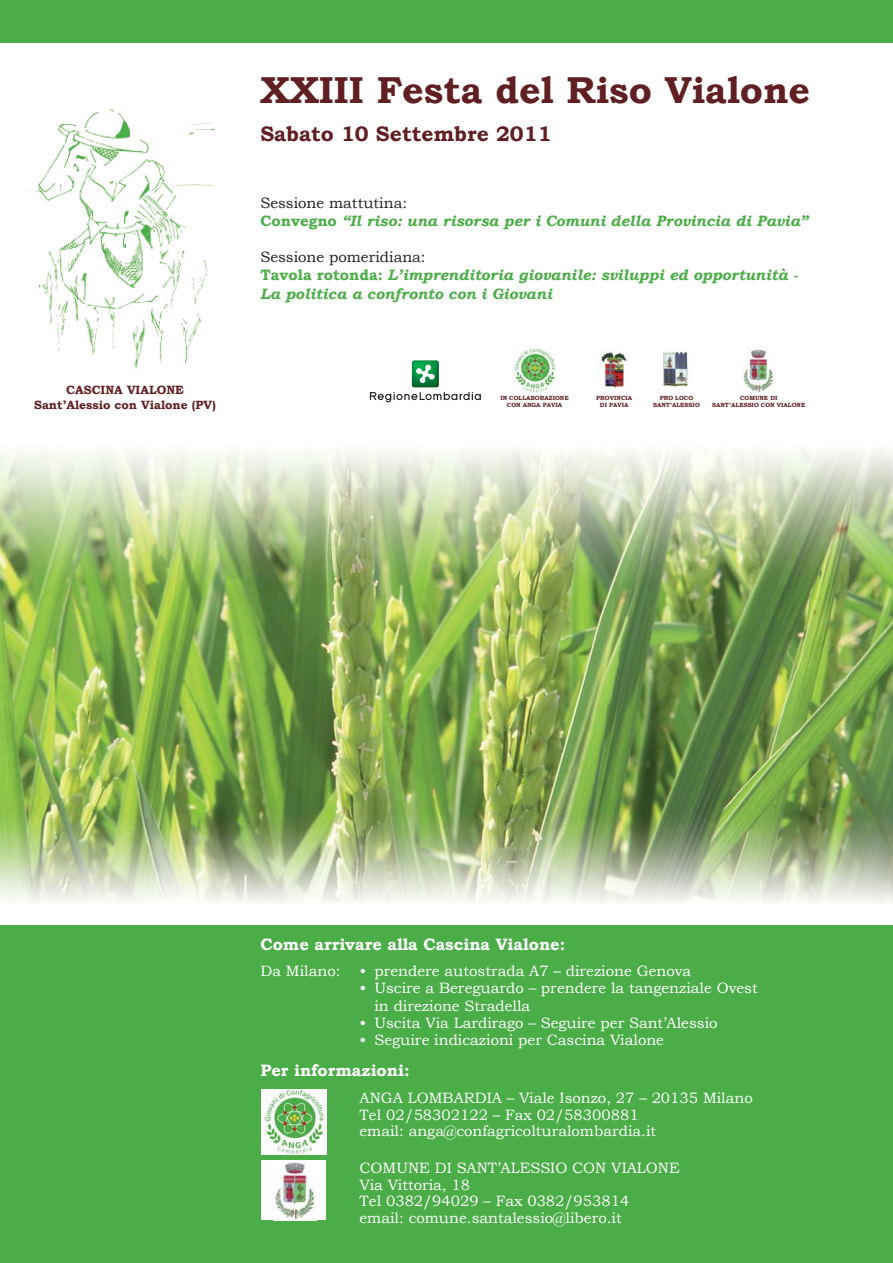
<style>
.page{position:relative;width:893px;height:1263px;background:#fff}
.page>*{position:absolute;margin:0;border:0;box-sizing:border-box;transform-origin:0 0}
.t1{font:700 37.5px "Bookman Old Style";color:#601f22}
.t2{font:700 21px "Bookman Old Style";color:#601f22}
.t3{font:700 16.5px "Bookman Old Style";color:#fff}
.t4{font:15px/16.5px "Bookman Old Style";color:#fff}
.t5{font:italic 700 15px/18px "Bookman Old Style";color:#4bad48}
.t6{font:700 12px/14.4px "Bookman Old Style";color:#601f22;text-align:center}
.t7{font:700 6px/7.2px "Bookman Old Style";color:#601f22;text-align:center}
.s1{font-weight:400;font-style:normal;color:#231f20}
.s2{font-style:normal}
</style>
<div class="page">
<img style="left:0;top:449px;width:893px;height:454px">
<div style="left:0;top:0;width:893px;height:43px;background:#4bad48"></div>
<div style="left:0;top:925px;width:893px;height:338px;background:#4bad48"></div>
<img style="left:26px;top:109px;width:187px;height:260px">
<img style="left:662px;top:350px;width:26px;height:37px">
<img style="left:600px;top:350px;width:27px;height:38px">
<img style="left:514px;top:348px;width:43px;height:44px">
<img style="left:743px;top:349px;width:32px;height:42px">
<img style="left:261px;top:1089px;width:66px;height:66px">
<div style="left:261px;top:1160px;width:65px;height:60px;background:#fff"></div>
<img style="left:273px;top:1160px;width:43px;height:59px">
<img style="left:412px;top:360px;width:27px;height:27px">
<svg style="left:416px;top:364px;width:19px;height:19px"></svg>
<svg style="left:370px;top:392px;width:111px;height:10px"></svg>
<h1 class="t1" style="left:260px;top:68px;width:551px">XXIII Festa del Riso Vialone</h1>
<h2 class="t2" style="left:260px;top:121px;width:293px">Sabato 10 Settembre 2011</h2>
<p class="t5" style="left:260px;top:194px;width:549px"><span class="s1">Sessione mattutina:<br></span><span class="s2">Convegno</span> “Il riso: una risorsa per i Comuni della Provincia di Pavia”</p>
<p class="t5" style="left:260px;top:248px;width:538px"><span class="s1">Sessione pomeridiana:<br></span><span class="s2">Tavola rotonda:</span> L’imprenditoria giovanile: sviluppi ed opportunità -<br>La politica a confronto con i Giovani</p>
<p class="t6" style="left:34px;top:383px;width:183px">CASCINA VIALONE<br>Sant’Alessio con Vialone (PV)</p>
<p class="t7" style="left:653px;top:394px;width:48px">PRO LOCO<br>SANT’ALESSIO</p>
<p class="t7" style="left:500px;top:394px;width:70px">IN COLLABORAZIONE<br>CON ANGA PAVIA</p>
<p class="t7" style="left:712px;top:394px;width:95px">COMUNE DI<br>SANT’ALESSIO CON VIALONE</p>
<p class="t7" style="left:596px;top:394px;width:37px">PROVINCIA<br>DI PAVIA</p>
<p class="t3" style="left:260px;top:934px;width:306px">Come arrivare alla Cascina Vialone:</p>
<p class="t4" style="left:260px;top:962px;width:82px">Da Milano:</p>
<p class="t4" style="left:359px;top:962px;width:333px">• prendere autostrada A7 – direzione Genova</p>
<p class="t4" style="left:374px;top:979px;width:385px;line-height:17.2px;text-indent:-15px">• Uscire a Bereguardo – prendere la tangenziale Ovest in direzione Stradella</p>
<p class="t4" style="left:359px;top:1014px;width:360px">• Uscita Via Lardirago – Seguire per Sant’Alessio</p>
<p class="t4" style="left:359px;top:1031px;width:306px">• Seguire indicazioni per Cascina Vialone</p>
<p class="t3" style="left:260px;top:1060px;width:151px">Per informazioni:</p>
<p class="t4" style="left:359px;top:1089px;width:395px">ANGA LOMBARDIA – Viale Isonzo, 27 – 20135 Milano<br>Tel 02/58302122 – Fax 02/58300881<br>email: anga@confagricolturalombardia.it</p>
<p class="t4" style="left:359px;top:1160px;width:322px">COMUNE DI SANT’ALESSIO CON VIALONE<br>Via Vittoria, 18<br>Tel 0382/94029 – Fax 0382/953814<br>email: comune.santalessio@libero.it</p>
</div>
